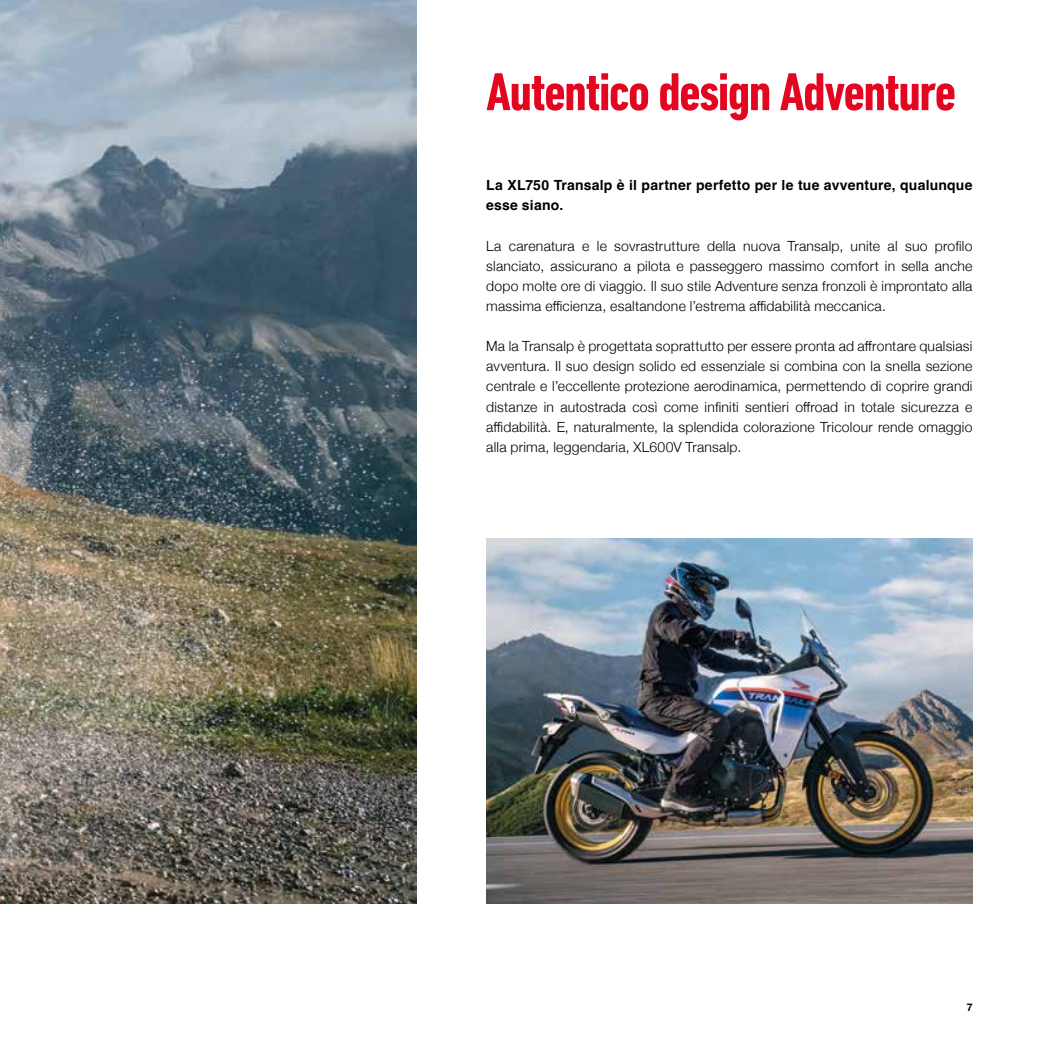
<style>
.page{position:relative;width:1042px;height:1042px;background:#fff}
.page>*{position:absolute;margin:0;border:0;box-sizing:border-box;transform-origin:0 0}
.t1{font:700 condensed 54.25px "DIN Next LT Pro";letter-spacing:-.025em;color:#e40521}
.t2{font:300 14px/20.1px "Helvetica Neue";letter-spacing:.015em;color:#000;text-align:justify}
.t3{font:700 14px/20.1px "Helvetica";letter-spacing:.015em;color:#000}
.t4{font:700 10.5px "Helvetica";color:#000}
</style>
<div class="page">
<img style="left:0;top:0;width:417px;height:903px">
<img style="left:486px;top:538px;width:486px;height:365px">
<h1 class="t1" style="left:486px;top:61px;width:471px">Autentico design Adventure</h1>
<p class="t3" style="left:486px;top:177px;width:488px">La XL750 Transalp è il partner perfetto per le tue avventure, qualunque esse siano.</p>
<p class="t2" style="left:486px;top:234px;width:488px">La carenatura e le sovrastrutture della nuova Transalp, unite al suo profilo slanciato, assicurano a pilota e passeggero massimo comfort in sella anche dopo molte ore di viaggio. Il suo stile Adventure senza fronzoli è improntato alla massima efficienza, esaltandone l’estrema affidabilità meccanica.</p>
<p class="t2" style="left:486px;top:335px;width:488px">Ma la Transalp è progettata soprattutto per essere pronta ad affrontare qualsiasi avventura. Il suo design solido ed essenziale si combina con la snella sezione centrale e l’eccellente protezione aerodinamica, permettendo di coprire grandi distanze in autostrada così come infiniti sentieri offroad in totale sicurezza e affidabilità. E, naturalmente, la splendida colorazione Tricolour rende omaggio alla prima, leggendaria, XL600V Transalp.</p>
<p class="t4" style="left:966px;top:1000px;width:7px">7</p>
</div>
